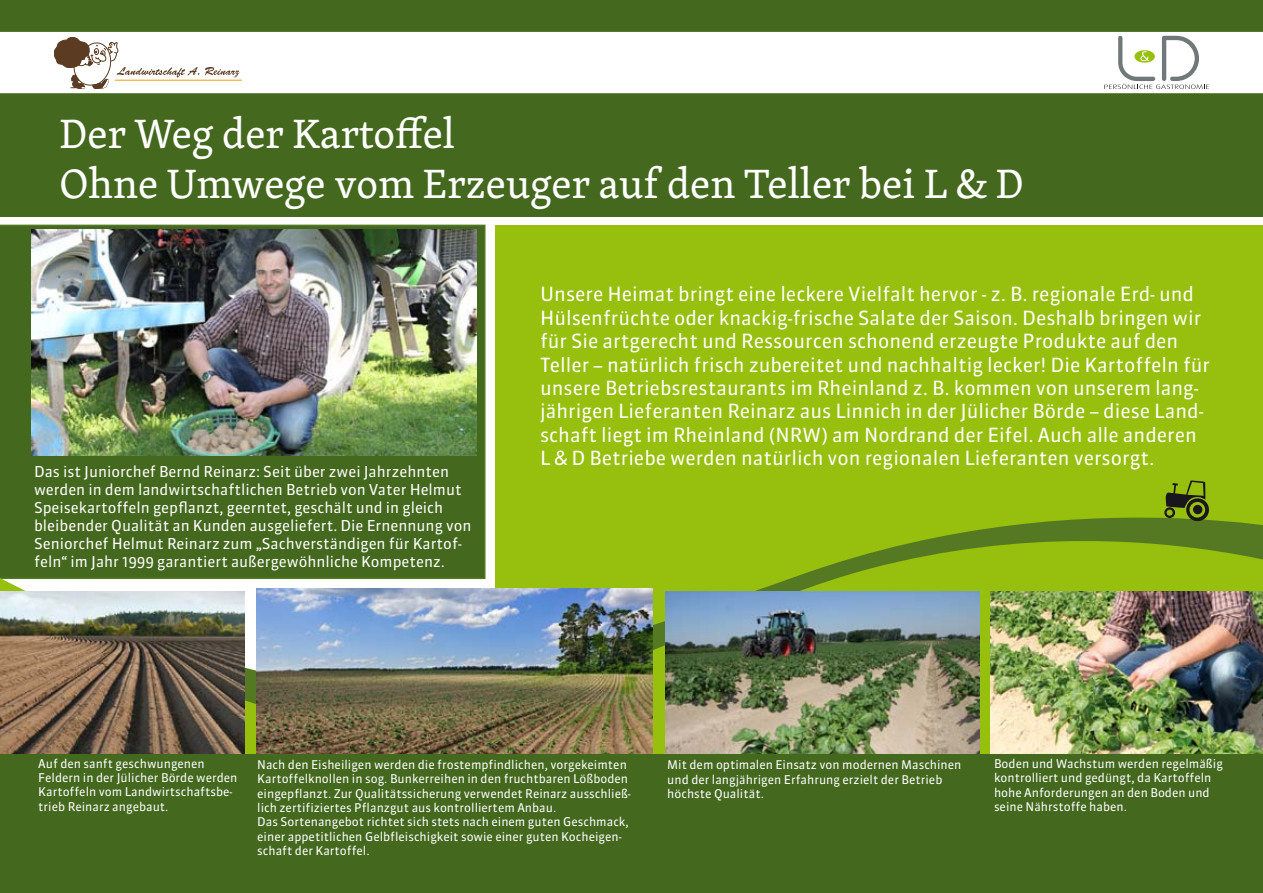
<style>
.page{position:relative;width:1263px;height:893px;background:#fff}
.page>*{position:absolute;margin:0;border:0;box-sizing:border-box;transform-origin:0 0}
.t1{font:42.15px/50.6px "Skolar";color:#fff}
.t2{font:19.5px/23.4px "Sanuk OT";color:#fff}
.t3{font:15px/18px "Sanuk OT";color:#fff}
.t4{font:12px/14.4px "Sanuk";color:#fff}
</style>
<div class="page">
<svg style="left:0;top:225px;width:485px;height:235px;background:#496c26"></svg>
<div style="left:495px;top:225px;width:768px;height:457px;background:#97bf0d"></div>
<div style="left:0;top:460px;width:486px;height:29px;background:#44681e"></div>
<svg style="left:0;top:489px;width:1263px;height:265px"></svg>
<div style="left:0;top:0;width:1263px;height:217px;background:#44681e"></div>
<div style="left:0;top:32px;width:1263px;height:61px;background:#fff"></div>
<div style="left:54px;top:36px;width:214px;height:55px;background:#fff"></div>
<svg style="left:54px;top:37px;width:145px;height:52px"></svg>
<svg style="left:205px;top:67px;width:35px;height:11px"></svg>
<hr style="left:115px;top:80px;width:127px;height:1px;background:#f49c10">
<svg style="left:1104px;top:36px;width:105px;height:53px;background:#e1e4df"></svg>
<img style="left:256px;top:588px;width:397px;height:166px">
<img style="left:0;top:591px;width:244px;height:163px">
<img style="left:32px;top:230px;width:444px;height:225px">
<img style="left:991px;top:592px;width:272px;height:162px">
<img style="left:665px;top:591px;width:314px;height:163px">
<svg style="left:1163px;top:480px;width:46px;height:42px"></svg>
<svg style="left:1193px;top:505px;width:10px;height:10px"></svg>
<div style="left:0;top:754px;width:1263px;height:139px;background:#44681e"></div>
<h1 class="t1" style="left:60px;top:107px;width:966px">Der Weg der Kartoffel<br>Ohne Umwege vom Erzeuger auf den Teller bei L &amp; D</h1>
<p class="t3" style="left:34px;top:462px;width:439px">Das ist Juniorchef Bernd Reinarz: Seit über zwei Jahrzehnten werden in dem landwirtschaftlichen Betrieb von Vater Helmut Speisekartoffeln gepflanzt, geerntet, geschält und in gleich bleibender Qualität an Kunden ausgeliefert. Die Ernennung von Seniorchef Helmut Reinarz zum „Sachverständigen für Kartof&shy;feln“ im Jahr 1999 garantiert außergewöhnliche Kompetenz.</p>
<p class="t2" style="left:540px;top:283px;width:672px">Unsere Heimat bringt eine leckere Vielfalt hervor - z. B. regionale Erd- und Hülsenfrüchte oder knackig-frische Salate der Saison. Deshalb bringen wir für Sie artgerecht und Ressourcen schonend erzeugte Produkte auf den Teller – natürlich frisch zubereitet und nachhaltig lecker! Die Kartoffeln für unsere Betriebsrestaurants im Rheinland z. B. kommen von unserem lang&shy;jährigen Lieferanten Reinarz aus Linnich in der Jülicher Börde – diese Land&shy;schaft liegt im Rheinland (NRW) am Nordrand der Eifel. Auch alle anderen L &amp; D Betriebe werden natürlich von regionalen Lieferanten versorgt.</p>
<p class="t4" style="left:38px;top:756px;width:201px">Auf den sanft geschwungenen<br>Feldern in der Jülicher Börde werden<br>Kartoffeln vom Landwirtschaftsbe&shy;trieb Reinarz angebaut.</p>
<p class="t4" style="left:257px;top:757px;width:375px">Nach den Eisheiligen werden die frostempfindlichen, vorgekeimten Kartoffelknollen in sog. Bunkerreihen in den fruchtbaren Lößboden eingepflanzt. Zur Qualitätssicherung verwendet Reinarz ausschließ&shy;lich zertifiziertes Pflanzgut aus kontrolliertem Anbau.<br>Das Sortenangebot richtet sich stets nach einem guten Geschmack, einer appetitlichen Gelbfleischigkeit sowie einer guten Kocheigen&shy;schaft der Kartoffel.</p>
<p class="t4" style="left:667px;top:758px;width:296px">Mit dem optimalen Einsatz von modernen Maschinen und der langjährigen Erfahrung erzielt der Betrieb höchste Qualität.</p>
<p class="t4" style="left:994px;top:756px;width:230px">Boden und Wachstum werden regelmäßig kontrolliert und gedüngt, da Kartoffeln hohe Anforderungen an den Boden und seine Nährstoffe haben.</p>
</div>
